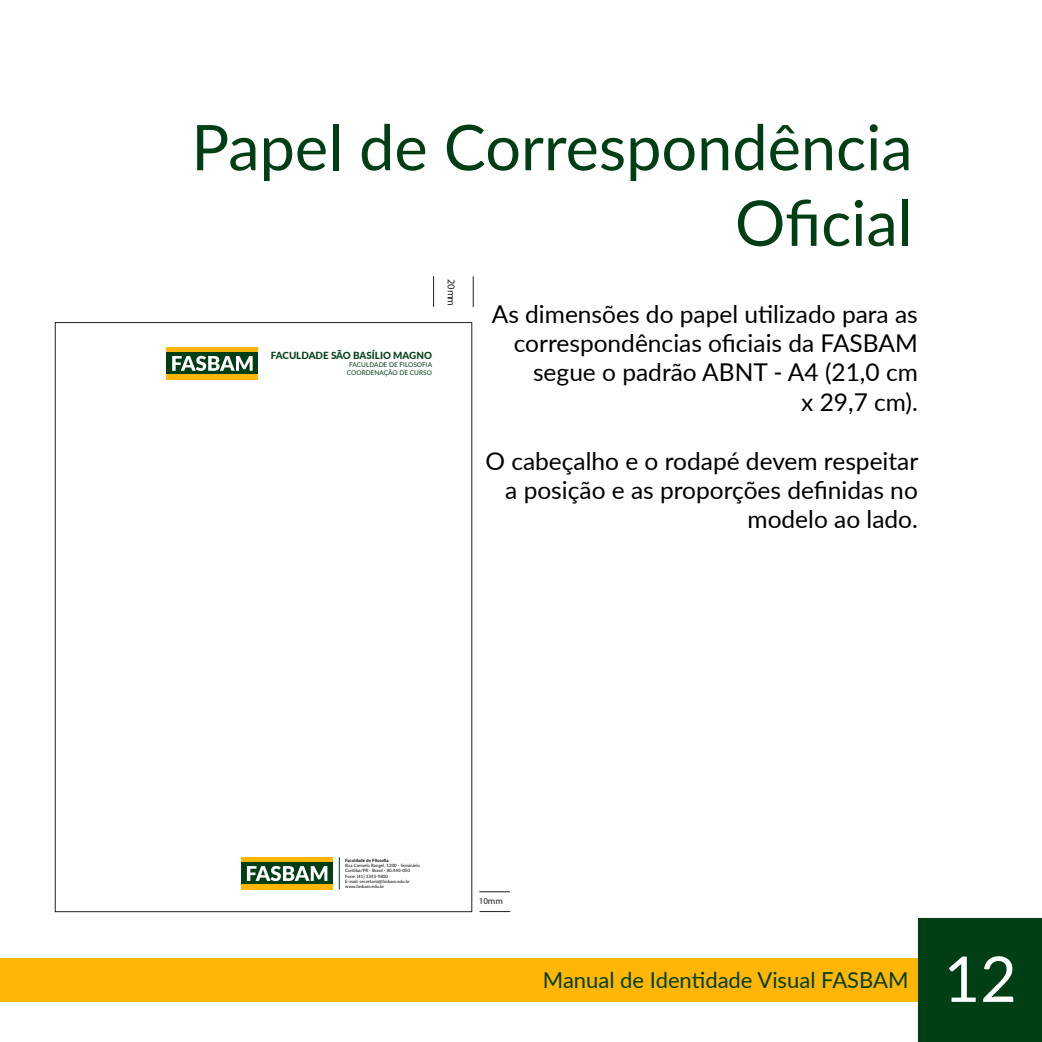
<style>
.page{position:relative;width:1042px;height:1042px;background:#fff}
.page>*{position:absolute;margin:0;border:0;box-sizing:border-box;transform-origin:0 0}
.t1{font:63px/75.6px "Lato";color:#003e15;text-align:right}
.t2{font:63px "Lato";color:#fff}
.t3{font:24.5px/29.4px "Lato";color:#000;text-align:right}
.t4{font:22.05px "Lato";color:#003e15}
.t5{font:10.5px "Myriad Pro";color:#231f20}
.t6{font:800 9.8px "Lato";color:#003e15}
.t7{font:8.92px "Myriad Pro";color:#231f20}
.t8{font:6.48px/7.9px "Lato";color:#003e15;text-align:center}
.t9{font:4.38px/5.4px "Lato";color:#000}
.t10{font:700 4.38px "Lato";color:#000}
</style>
<div class="page">
<div style="left:0;top:958px;width:918px;height:44px;background:#ffb606"></div>
<div style="left:918px;top:918px;width:124px;height:124px;background:#003e15"></div>
<img style="left:167px;top:347px;width:91px;height:5px">
<img style="left:167px;top:374px;width:91px;height:5px">
<div style="left:167px;top:352px;width:91px;height:22px;background:#003e15"></div>
<svg style="left:172px;top:356px;width:81px;height:15px"></svg>
<img style="left:242px;top:857px;width:91px;height:5px">
<img style="left:242px;top:884px;width:91px;height:5px">
<div style="left:242px;top:862px;width:91px;height:22px;background:#003e15"></div>
<svg style="left:247px;top:866px;width:80px;height:15px"></svg>
<hr style="left:339px;top:857px;width:1px;height:32px;background:#003e15">
<hr style="left:479px;top:891px;width:31px;height:1px;background:#231f20">
<hr style="left:479px;top:911px;width:31px;height:1px;background:#231f20">
<hr style="left:473px;top:276px;width:1px;height:31px;background:#231f20">
<hr style="left:433px;top:276px;width:1px;height:31px;background:#231f20">
<h1 class="t1" style="left:191px;top:107px;width:723px">Papel de Correspondência<br>Oficial</h1>
<p class="t5" style="left:458px;top:279px;width:29px;rotate:90deg">m0 2 m</p>
<p class="t6" style="left:271px;top:348px;width:163px">FACULDADE SÃO BASÍLIO MAGNO</p>
<p class="t8" style="left:347px;top:360px;width:87px">FACULDADE DE FILOSOFIA<br>COORDENAÇÃO DE CURSO</p>
<p class="t3" style="left:492px;top:298px;width:428px">As dimensões do papel utilizado para as correspondências oficiais da FASBAM segue o padrão ABNT - A4 (21,0 cm<br>x 29,7 cm).</p>
<p class="t3" style="left:485px;top:445px;width:434px">O cabeçalho e o rodapé devem respeitar a posição e as proporções definidas no modelo ao lado.</p>
<p class="t10" style="left:345px;top:857px;width:45px">Faculdade de Filosofia</p>
<p class="t9" style="left:345px;top:862px;width:76px">Rua Carmelo Rangel, 1200 - Seminário<br>Curitiba/PR - Brasil - 80.440-050<br>Fone: (41) 3243-9800<br>E-mail: secretaria@fasbam.edu.br www.fasbam.edu.br</p>
<p class="t7" style="left:479px;top:895px;width:26px">10mm</p>
<p class="t4" style="left:543px;top:964px;width:367px">Manual de Identidade Visual FASBAM</p>
<h1 class="t2" style="left:943px;top:934px;width:75px">12</h1>
</div>
